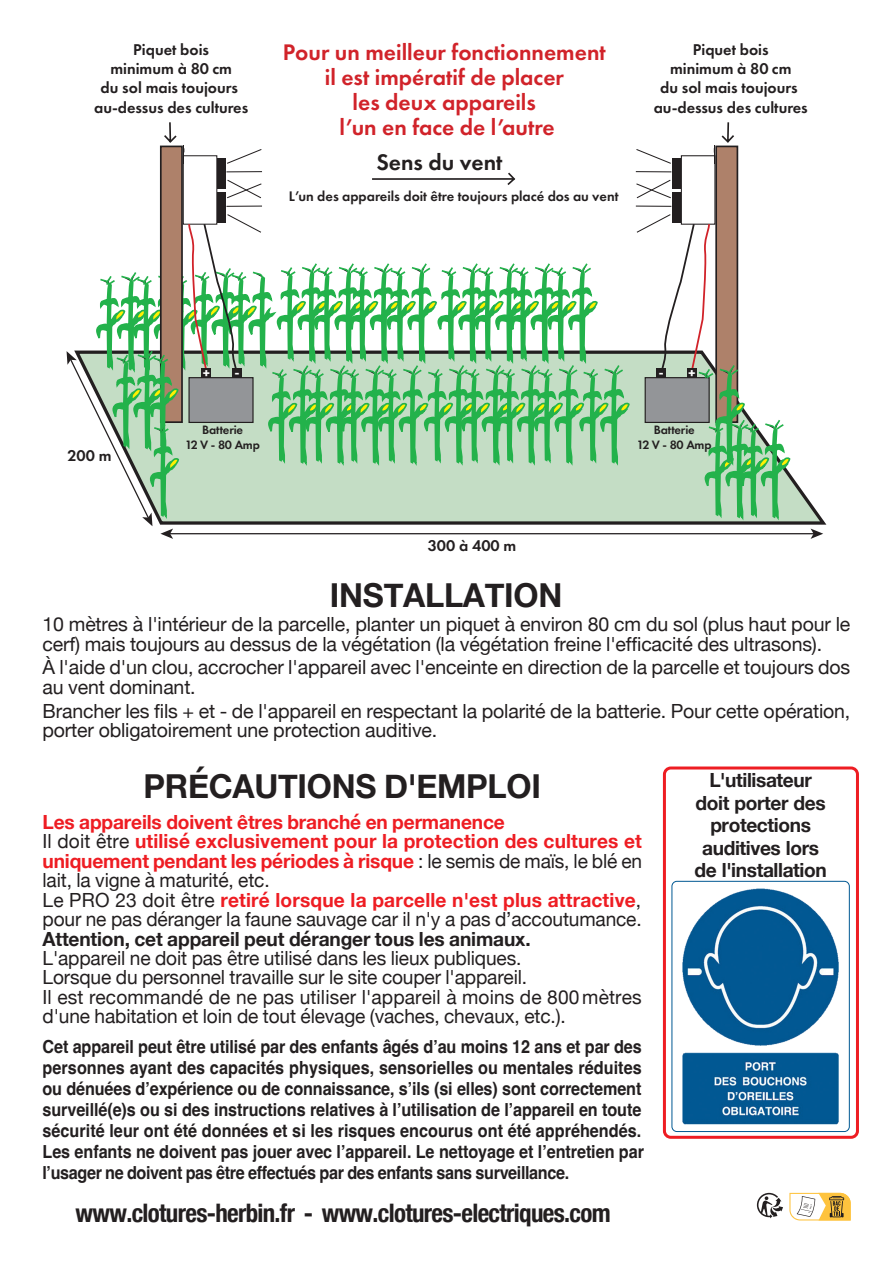
<style>
.page{position:relative;width:893px;height:1263px;background:#fff}
.page>*{position:absolute;margin:0;border:0;box-sizing:border-box;transform-origin:0 0}
.t1{font:700 33px "Helvetica Neue";letter-spacing:-.01em;color:#231f20}
.t2{font:700 condensed 25.5px "Helvetica Neue";letter-spacing:-.025em;color:#231f20}
.t3{font:600 23.4px/25.2px "Futura PT";color:#d1232a;text-align:center}
.t4{font:600 23.4px "Futura PT";color:#231f20}
.t5{font:19.5px/19.5px "Helvetica Neue";letter-spacing:-.01em;color:#231f20}
.t6{font:700 19.5px/19.4px "Helvetica Neue";letter-spacing:.01em;color:#ee1d23}
.t7{font:700 19.5px/22.5px "Helvetica Neue";letter-spacing:-.02em;color:#231f20;text-align:center}
.t8{font:700 18px/21px "Helvetica";letter-spacing:-.005em;color:#231f20;scale:.9 1}
.t9{font:600 16.2px/19.5px "Futura PT";color:#231f20;text-align:center}
.t10{font:600 14.4px "Futura PT";color:#231f20}
.t11{font:600 14.4px "Futura PT";color:#fff}
.t12{font:600 12.6px/15.1px "Futura PT";letter-spacing:-.015em;color:#231f20;text-align:center}
.s1{font-weight:400;color:#231f20}
</style>
<div class="page">
<svg style="left:791px;top:475px;width:35px;height:50px"></svg>
<hr style="left:169px;top:533px;width:645px;height:1px;background:#231f20">
<svg style="left:810px;top:528px;width:13px;height:11px"></svg>
<img style="left:673px;top:881px;width:175px;height:249px">
<div style="left:671px;top:881px;width:179px;height:251px;border:1px solid #015892;border-radius:5px"></div>
<div style="left:663px;top:766px;width:196px;height:373px;border:3px solid #ee1d23;border-radius:6px"></div>
<svg style="left:756px;top:1192px;width:95px;height:29px"></svg>
<svg style="left:67px;top:122px;width:724px;height:417px"></svg>
<p class="t9" style="left:94px;top:39px;width:156px">Piquet bois<br>minimum à 80 cm<br>du sol mais toujours au-dessus des cultures</p>
<p class="t3" style="left:283px;top:39px;width:325px">Pour un meilleur fonctionnement il est impératif de placer<br>les deux appareils<br>l’un en face de l’autre</p>
<p class="t4" style="left:376px;top:147px;width:128px">Sens du vent</p>
<p class="t10" style="left:289px;top:187px;width:331px">L’un des appareils doit être toujours placé dos au vent</p>
<p class="t9" style="left:654px;top:39px;width:156px">Piquet bois<br>minimum à 80 cm<br>du sol mais toujours au-dessus des cultures</p>
<p class="t9" style="left:67px;top:446px;width:46px">200 m</p>
<p class="t11" style="left:203px;top:364px;width:9px">+</p>
<p class="t11" style="left:234px;top:363px;width:7px">-</p>
<p class="t12" style="left:185px;top:422px;width:76px">Batterie<br>12 V - 80 Amp</p>
<p class="t9" style="left:428px;top:536px;width:90px">300 à 400 m</p>
<p class="t12" style="left:637px;top:422px;width:76px">Batterie<br>12 V - 80 Amp</p>
<h1 class="t1" style="left:330px;top:570px;width:234px">INSTALLATION</h1>
<p class="t5" style="left:43px;top:615px;width:809px">10 mètres à l'intérieur de la parcelle, planter un piquet à environ 80 cm du sol (plus haut pour le cerf) mais toujours au dessus de la végétation (la végétation freine l'efficacité des ultrasons).</p>
<p class="t5" style="left:43px;top:659px;width:809px">À l'aide d'un clou, accrocher l'appareil avec l'enceinte en direction de la parcelle et toujours dos au vent dominant.</p>
<p class="t5" style="left:43px;top:702px;width:809px">Brancher les fils + et - de l'appareil en respectant la polarité de la batterie. Pour cette opération, porter obligatoirement une protection auditive.</p>
<h1 class="t1" style="left:144px;top:760px;width:399px">PRÉCAUTIONS D'EMPLOI</h1>
<p class="t6" style="left:43px;top:813px;width:601px">Les appareils doivent êtres branché en permanence<br><span class="s1">Il doit être</span> utilisé exclusivement pour la protection des cultures et uniquement pendant les périodes à risque <span class="s1">: le semis de maïs, le blé en lait, la vigne à maturité, etc.<br>Le PRO 23 doit être</span> retiré lorsque la parcelle n'est plus attractive<span class="s1">, pour ne pas déranger la faune sauvage car il n'y a pas d’accoutumance.</span></p>
<p class="t7" style="left:43px;top:928px;width:490px">Attention, cet appareil peut déranger tous les animaux.</p>
<p class="t5" style="left:43px;top:949px;width:601px">L'appareil ne doit pas être utilisé dans les lieux publiques.<br>Lorsque du personnel travaille sur le site couper l'appareil.<br>Il est recommandé de ne pas utiliser l'appareil à moins de 800 mètres d'une habitation et loin de tout élevage (vaches, chevaux, etc.).</p>
<p class="t8" style="left:43px;top:1038px;width:670px">Cet appareil peut être utilisé par des enfants âgés d’au moins 12 ans et par des personnes ayant des capacités physiques, sensorielles ou mentales réduites ou dénuées d’expérience ou de connaissance, s’ils (si elles) sont correctement surveillé(e)s ou si des instructions relatives à l’utilisation de l’appareil en toute sécurité leur ont été données et si les risques encourus ont été appréhendés.<br>Les enfants ne doivent pas jouer avec l’appareil. Le nettoyage et l’entretien par l’usager ne doivent pas être effectués par des enfants sans surveillance.</p>
<h2 class="t2" style="left:76px;top:1191px;width:536px">www.clotures-herbin.fr - www.clotures-electriques.com</h2>
<p class="t7" style="left:694px;top:769px;width:134px">L'utilisateur doit porter des protections auditives lors de l'installation</p>
</div>
